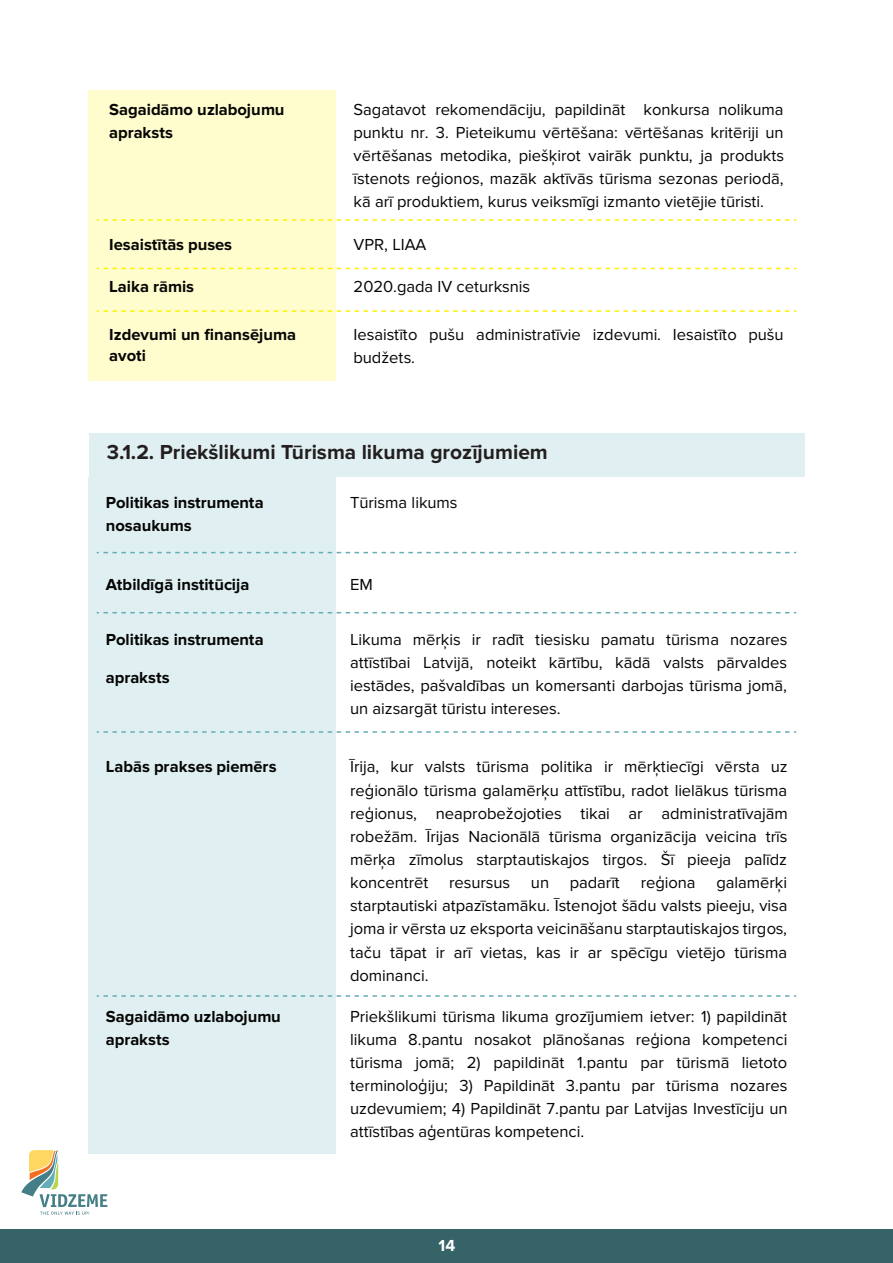
<style>
.page{position:relative;width:893px;height:1263px;background:#fff}
.page>*{position:absolute;margin:0;border:0;box-sizing:border-box;transform-origin:0 0}
.t1{font:700 21px "Proxima Nova";color:#231f20}
.t2{font:16.5px/23.1px "Proxima Nova";letter-spacing:-.005em;color:#050504;text-align:justify}
.t3{font:700 16.5px/23.1px "Proxima Nova";color:#050504}
.t4{font:700 16.5px "Proxima Nova A";color:#fff}
</style>
<div class="page">
<div style="left:89px;top:433px;width:715px;height:44px;background:#e0eff1"></div>
<svg style="left:21px;top:1150px;width:86px;height:65px"></svg>
<div style="left:0;top:1229px;width:893px;height:34px;background:#366367"></div>
<div style="left:89px;top:90px;width:247px;height:290px;background:#fffccd"></div>
<svg style="left:97px;top:219px;width:699px;height:2px"></svg>
<svg style="left:97px;top:268px;width:699px;height:1px"></svg>
<svg style="left:97px;top:310px;width:699px;height:2px"></svg>
<div style="left:89px;top:477px;width:247px;height:676px;background:#e0eff1"></div>
<svg style="left:97px;top:552px;width:699px;height:1px"></svg>
<svg style="left:97px;top:612px;width:699px;height:1px"></svg>
<svg style="left:97px;top:731px;width:699px;height:2px"></svg>
<svg style="left:97px;top:995px;width:699px;height:2px"></svg>
<p class="t3" style="left:109px;top:98px;width:177px">Sagaidāmo uzlabojumu apraksts</p>
<p class="t2" style="left:354px;top:98px;width:432px">Sagatavot rekomendāciju, papildināt konkursa nolikuma punktu nr. 3. Pieteikumu vērtēšana: vērtēšanas kritēriji un vērtēšanas metodika, piešķirot vairāk punktu, ja produkts īstenots reģionos, mazāk aktīvās tūrisma sezonas periodā, kā arī produktiem, kurus veiksmīgi izmanto vietējie tūristi.</p>
<p class="t3" style="left:109px;top:233px;width:125px">Iesaistītās puses</p>
<p class="t2" style="left:354px;top:233px;width:74px">VPR, LIAA</p>
<p class="t3" style="left:109px;top:275px;width:86px">Laika rāmis</p>
<p class="t2" style="left:354px;top:275px;width:178px">2020.gada IV ceturksnis</p>
<p class="t3" style="left:109px;top:324px;width:189px;line-height:21.6px">Izdevumi un finansējuma avoti</p>
<p class="t2" style="left:354px;top:323px;width:432px">Iesaistīto pušu administratīvie izdevumi. Iesaistīto pušu budžets.</p>
<p class="t1" style="left:107px;top:440px;width:443px">3.1.2. Priekšlikumi Tūrisma likuma grozījumiem</p>
<p class="t3" style="left:106px;top:492px;width:159px">Politikas instrumenta nosaukums</p>
<p class="t2" style="left:350px;top:491px;width:109px">Tūrisma likums</p>
<p class="t3" style="left:106px;top:573px;width:145px">Atbildīgā institūcija</p>
<p class="t2" style="left:350px;top:573px;width:24px">EM</p>
<p class="t3" style="left:106px;top:628px;width:159px">Politikas instrumenta</p>
<p class="t3" style="left:106px;top:666px;width:66px">apraksts</p>
<p class="t2" style="left:350px;top:628px;width:439px">Likuma mērķis ir radīt tiesisku pamatu tūrisma nozares attīstībai Latvijā, noteikt kārtību, kādā valsts pārvaldes iestādes, pašvaldības un komersanti darbojas tūrisma jomā, un aizsargāt tūristu intereses.</p>
<p class="t3" style="left:106px;top:756px;width:172px">Labās prakses piemērs</p>
<p class="t2" style="left:350px;top:756px;width:439px">Īrija, kur valsts tūrisma politika ir mērķtiecīgi vērsta uz reģionālo tūrisma galamērķu attīstību, radot lielākus tūrisma reģionus, neaprobežojoties tikai ar administratīvajām robežām. Īrijas Nacionālā tūrisma organizācija veicina trīs mērķa zīmolus starptautiskajos tirgos. Šī pieeja palīdz koncentrēt resursus</p>
<p class="t2" style="left:531px;top:871px;width:20px">un</p>
<p class="t2" style="left:570px;top:871px;width:51px">padarīt</p>
<p class="t2" style="left:641px;top:871px;width:56px">reģiona</p>
<p class="t2" style="left:350px;top:871px;width:439px;text-indent:366px">galamērķi starptautiski atpazīstamāku. Īstenojot šādu valsts pieeju, visa joma ir vērsta uz eksporta veicināšanu starptautiskajos tirgos, taču tāpat ir arī vietas, kas ir ar spēcīgu vietējo tūrisma dominanci.</p>
<p class="t3" style="left:106px;top:1005px;width:177px">Sagaidāmo uzlabojumu apraksts</p>
<p class="t2" style="left:350px;top:1005px;width:439px">Priekšlikumi tūrisma likuma grozījumiem ietver: 1) papildināt likuma 8.pantu nosakot plānošanas reģiona kompetenci tūrisma jomā; 2) papildināt 1.pantu par tūrismā lietoto terminoloģiju; 3) Papildināt 3.pantu par tūrisma nozares uzdevumiem; 4) Papildināt 7.pantu par Latvijas Investīciju un attīstības aģentūras kompetenci.</p>
<p class="t4" style="left:439px;top:1236px;width:18px">14</p>
</div>
